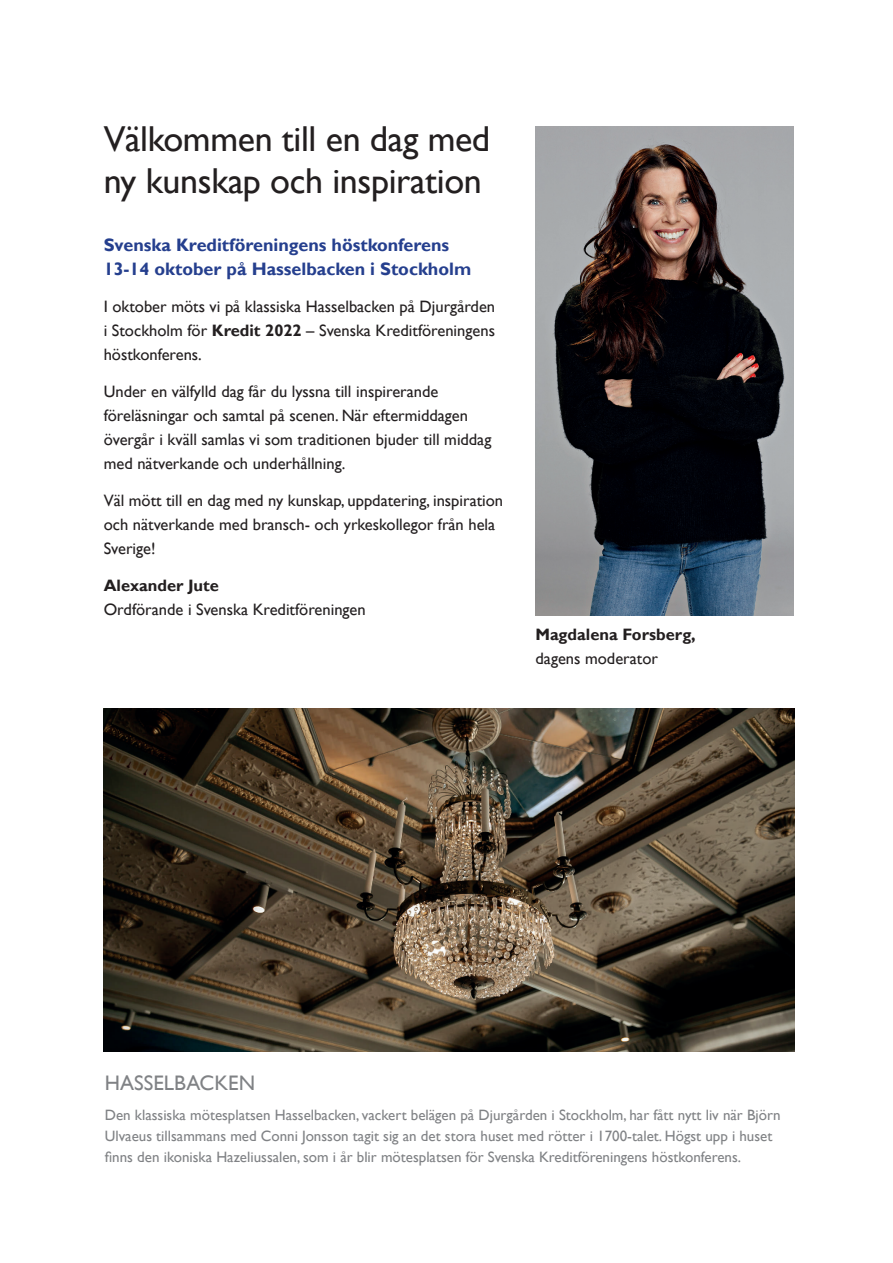
<style>
.page{position:relative;width:893px;height:1263px;background:#fff}
.page>*{position:absolute;margin:0;border:0;box-sizing:border-box;transform-origin:0 0}
.t1{font:36px/42px "Gill Sans";letter-spacing:-.01em;color:#231f20}
.t2{font:21px "Gill Sans";color:#808285}
.t3{font:700 18px/24px "Gill Sans";color:#253f8e}
.t4{font:16.5px/24px "Gill Sans";color:#231f20}
.t5{font:700 16.5px "Gill Sans";color:#231f20}
.t6{font:15px/21px "Gill Sans";color:#808285}
.s1{font-weight:700}
</style>
<div class="page">
<img style="left:104px;top:708px;width:690px;height:343px">
<img style="left:535px;top:126px;width:258px;height:489px">
<h1 class="t1" style="left:104px;top:119px;width:388px">Välkommen till en dag med ny kunskap och inspiration</h1>
<p class="t3" style="left:104px;top:234px;width:369px">Svenska Kreditföreningens höstkonferens<br>13-14 oktober på Hasselbacken i Stockholm</p>
<p class="t4" style="left:104px;top:295px;width:393px;text-align:justify">I oktober möts vi på klassiska Hasselbacken på Djurgården i Stockholm för <span class="s1">Kredit 2022</span> – Svenska Kreditföreningens höstkonferens.</p>
<p class="t4" style="left:104px;top:380px;width:389px">Under en välfylld dag får du lyssna till inspirerande föreläsningar och samtal på scenen. När eftermiddagen övergår i kväll samlas vi som traditionen bjuder till middag med nätverkande och underhållning.</p>
<p class="t4" style="left:104px;top:488px;width:401px">Väl mött till en dag med ny kunskap, uppdatering, inspiration och nätverkande med bransch- och yrkeskollegor från hela<br>Sverige!</p>
<p class="t5" style="left:104px;top:575px;width:117px">Alexander Jute</p>
<p class="t4" style="left:104px;top:597px;width:264px">Ordförande i Svenska Kreditföreningen</p>
<p class="t5" style="left:535px;top:624px;width:162px">Magdalena Forsberg,</p>
<p class="t4" style="left:535px;top:646px;width:124px">dagens moderator</p>
<p class="t2" style="left:105px;top:1071px;width:152px">HASSELBACKEN</p>
<p class="t6" style="left:105px;top:1104px;width:677px">Den klassiska mötesplatsen Hasselbacken, vackert belägen på Djurgården i Stockholm, har fått nytt liv när Björn<br>Ulvaeus tillsammans med Conni Jonsson tagit sig an det stora huset med rötter i 1700-talet. Högst upp i huset finns den ikoniska Hazeliussalen, som i år blir mötesplatsen för Svenska Kreditföreningens höstkonferens.</p>
</div>
